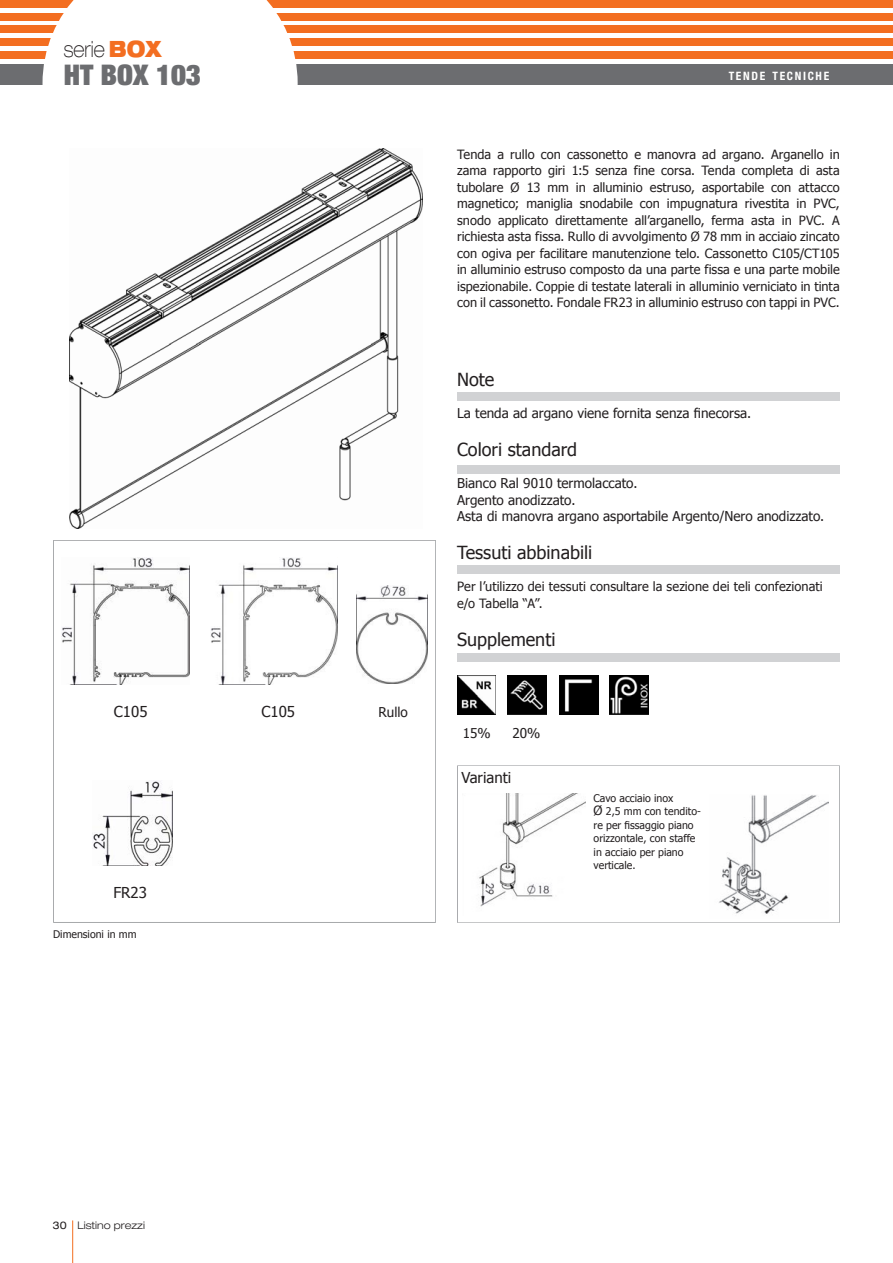
<style>
.page{position:relative;width:893px;height:1263px;background:#fff}
.page>*{position:absolute;margin:0;border:0;box-sizing:border-box;transform-origin:0 0}
.Normale{font:900 expanded 28.5px "Helvetica Neue";color:#6c6d70}
.Normale-2{font:100 expanded 22.5px "Helvetica Neue";color:#231f20;scale:.8 1}
.Stile_paragrafo1{font:18px "Tahoma";color:#231f20}
.Stile_paragrafo1-2{font:15px "Tahoma";color:#231f20}
.Stile_paragrafo2{font:13.5px "Tahoma";color:#231f20}
.Stile_paragrafo1-3{font:13.5px "Tahoma";color:#231f20}
.Stile_paragrafo3{font:13.5px "Tahoma";color:#231f20}
.DESCRIZIONE{font:12.75px/16.5px "Tahoma";color:#231f20;text-align:justify}
.Stile_paragrafo1-4{font:12.75px/16.5px "Tahoma";letter-spacing:.005em;color:#231f20}
.t1{font:700 condensed 11.55px "Helvetica Neue";letter-spacing:.145em;color:#fff}
.Stile_paragrafo1-5{font:10.5px/13.5px "Tahoma";color:#231f20}
.t2{font:300 expanded 10.5px "Helvetica Neue";color:#231f20}
.Stile_paragrafo16{font:10.5px "Tahoma";color:#231f20}
.s1{font-weight:900;color:#f36e21}
.s2{font-size:12.75px}
.s3{font-weight:400}
</style>
<div class="page">
<div style="left:0;top:0;width:893px;height:7px;background:#f36e21"></div>
<div style="left:0;top:13px;width:893px;height:7px;background:#f36e21"></div>
<div style="left:0;top:26px;width:893px;height:7px;background:#f36e21"></div>
<div style="left:0;top:38px;width:893px;height:8px;background:#f36e21"></div>
<div style="left:0;top:51px;width:893px;height:8px;background:#f36e21"></div>
<div style="left:0;top:64px;width:893px;height:21px;background:#6c6d70"></div>
<div style="left:43px;top:0;width:255px;height:85px;background:#fff"></div>
<hr style="left:72px;top:1220px;width:1px;height:43px;background:#f36e21">
<svg style="left:53px;top:540px;width:383px;height:383px"></svg>
<img style="left:210px;top:557px;width:128px;height:127px">
<img style="left:61px;top:557px;width:128px;height:127px">
<img style="left:69px;top:149px;width:353px;height:380px">
<img style="left:93px;top:781px;width:79px;height:85px">
<img style="left:357px;top:586px;width:70px;height:97px">
<div style="left:457px;top:653px;width:383px;height:8px;background:#d1d2d4"></div>
<div style="left:457px;top:465px;width:383px;height:8px;background:#d1d2d4"></div>
<div style="left:457px;top:565px;width:383px;height:9px;background:#d1d2d4"></div>
<div style="left:457px;top:393px;width:383px;height:8px;background:#d1d2d4"></div>
<img style="left:559px;top:676px;width:39px;height:38px">
<img style="left:457px;top:676px;width:39px;height:38px">
<img style="left:507px;top:676px;width:39px;height:38px">
<img style="left:610px;top:676px;width:39px;height:38px">
<svg style="left:457px;top:765px;width:383px;height:158px"></svg>
<img style="left:463px;top:793px;width:122px;height:122px">
<img style="left:709px;top:794px;width:120px;height:124px">
<p class="Normale-2" style="left:64px;top:35px;width:124px">serie <span class="s1">BOX</span></p>
<p class="Normale" style="left:64px;top:57px;width:138px">HT BOX 103</p>
<p class="Stile_paragrafo1-2" style="left:114px;top:702px;width:35px">C105</p>
<p class="Stile_paragrafo1-2" style="left:113px;top:883px;width:35px">FR23</p>
<p class="Stile_paragrafo16" style="left:53px;top:927px;width:85px">Dimensioni in mm</p>
<p class="Stile_paragrafo1-2" style="left:261px;top:702px;width:35px">C105</p>
<p class="Stile_paragrafo1-3" style="left:379px;top:704px;width:31px">Rullo</p>
<p class="t1" style="left:729px;top:69px;width:102px">TENDE TECNICHE</p>
<p class="DESCRIZIONE" style="left:457px;top:145px;width:384px">Tenda a rullo con cassonetto e manovra ad argano. Arganello in zama rapporto giri 1:5 senza fine corsa. Tenda completa di asta tubolare Ø 13 mm in alluminio estruso, asportabile con attacco magnetico; maniglia snodabile con impugnatura rivestita in PVC, snodo applicato direttamente all’arganello, ferma asta in PVC. A richiesta asta fissa. Rullo di avvolgimento Ø 78 mm in acciaio zincato con ogiva per facilitare manutenzione telo. Cassonetto C105/CT105 in alluminio estruso composto da una parte fissa e una parte mobile ispezionabile. Coppie di testate laterali in alluminio verniciato in tinta con il cassonetto. Fondale FR23 in alluminio estruso con tappi in PVC.</p>
<p class="Stile_paragrafo1" style="left:457px;top:368px;width:39px">Note</p>
<p class="Stile_paragrafo1-3" style="left:457px;top:405px;width:296px">La tenda ad argano viene fornita senza finecorsa.</p>
<p class="Stile_paragrafo1" style="left:457px;top:438px;width:121px">Colori standard</p>
<p class="Stile_paragrafo2" style="left:457px;top:475px;width:182px">Bianco Ral 9010 termolaccato.</p>
<p class="Stile_paragrafo3" style="left:457px;top:491px;width:120px">Argento anodizzato.</p>
<p class="Stile_paragrafo2" style="left:457px;top:507px;width:369px">Asta di manovra argano asportabile Argento/Nero anodizzato.</p>
<p class="Stile_paragrafo1" style="left:457px;top:541px;width:137px">Tessuti abbinabili</p>
<p class="Stile_paragrafo1-4" style="left:457px;top:578px;width:367px">Per l’utilizzo dei tessuti consultare la sezione dei teli confezionati e/o Tabella “A”.</p>
<p class="Stile_paragrafo1" style="left:457px;top:628px;width:100px">Supplementi</p>
<p class="Stile_paragrafo1-3" style="left:463px;top:724px;width:29px">15%</p>
<p class="Stile_paragrafo1-3" style="left:512px;top:725px;width:29px">20%</p>
<p class="Stile_paragrafo1-2" style="left:461px;top:768px;width:51px">Varianti</p>
<p class="Stile_paragrafo1-5" style="left:594px;top:791px;width:81px">Cavo acciaio inox</p>
<p class="Stile_paragrafo1-5" style="left:594px;top:804px;width:109px"><span class="s2">Ø</span> 2,5 mm con tendito&shy;re per fissaggio piano orizzontale, con staffe in acciaio per piano verticale.</p>
<p class="t2" style="left:53px;top:1218px;width:94px"><span class="s3">30</span> Listino prezzi</p>
</div>
